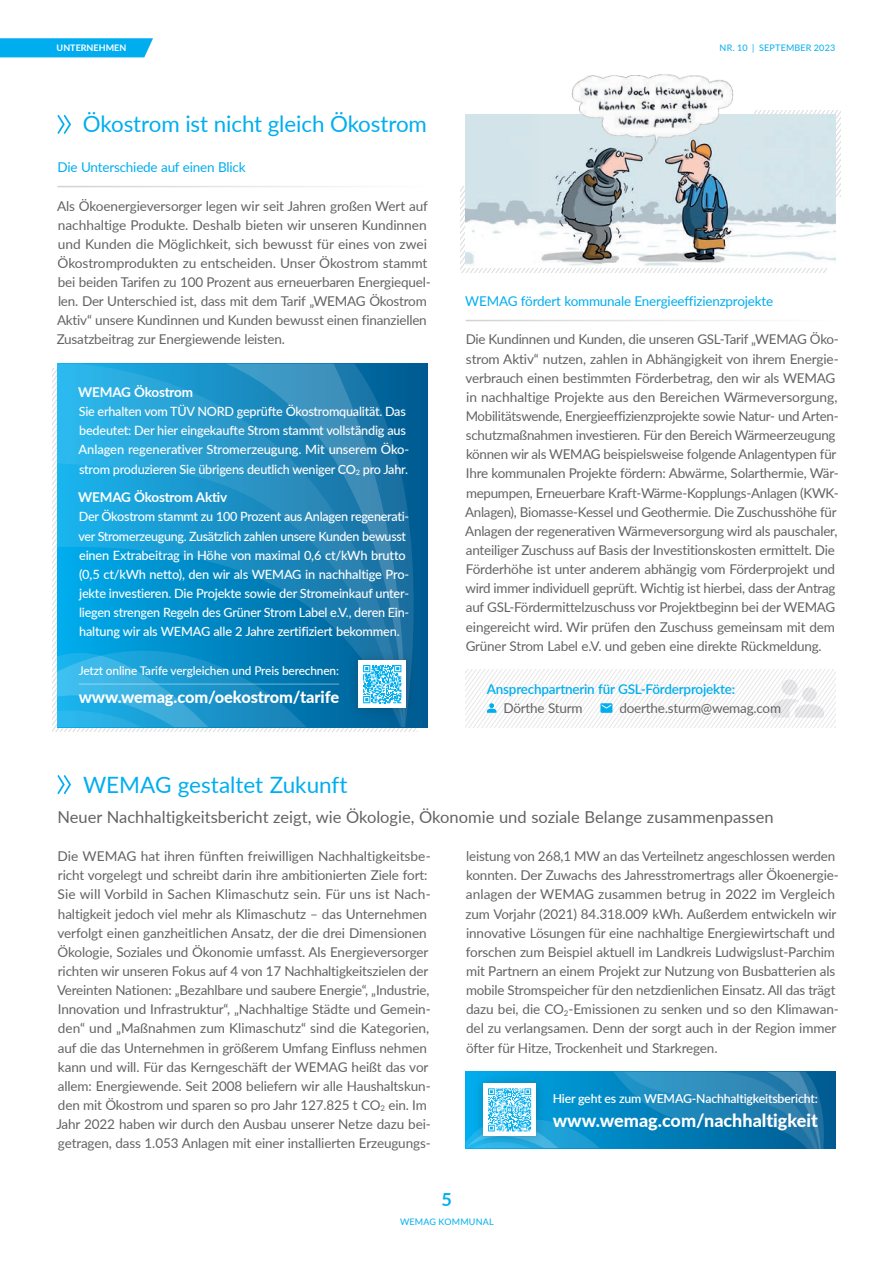
<style>
.page{position:relative;width:893px;height:1263px;background:#fff}
.page>*{position:absolute;margin:0;border:0;box-sizing:border-box;transform-origin:0 0}
.t1{font:22.5px "Lato";letter-spacing:-.005em;color:#00aeef}
.t2{font:800 18px "Lato";color:#fff}
.t3{font:700 18px "Lato";color:#00aeef}
.t4{font:16.5px "Lato";color:#636366}
.t5{font:800 16.5px "Lato";letter-spacing:-.01em;color:#fff}
.t6{font:13.5px/19.2px "Lato";letter-spacing:-.015em;color:#636366}
.t7{font:13.5px "Lato";letter-spacing:-.015em;color:#00aeef}
.t8{font:600 13.5px "Lato";letter-spacing:-.015em;color:#00aeef}
.t9{font:700 13.5px "Lato";letter-spacing:-.015em;color:#fff}
.t10{font:500 12.75px/19.2px "Lato";letter-spacing:-.02em;color:#fff}
.t11{font:600 12.3px "Lato";letter-spacing:-.015em;color:#fff}
.t12{font:500 12px "Lato";letter-spacing:-.01em;color:#fff}
.t13{font:9px "Lato";letter-spacing:.025em;color:#00aeef}
.t14{font:700 9px "Lato";color:#fff}
</style>
<div class="page">
<svg style="left:466px;top:1071px;width:370px;height:77px;background:#0081bd"></svg>
<svg style="left:461px;top:110px;width:379px;height:163px"></svg>
<div style="left:58px;top:364px;width:369px;height:363px;background:#005b92"></div>
<svg style="left:613px;top:1071px;width:212px;height:77px;background:#187fb3"></svg>
<img style="left:466px;top:115px;width:370px;height:153px">
<img style="left:569px;top:74px;width:167px;height:84px">
<svg style="left:0;top:38px;width:153px;height:19px;background:#0ab1ef"></svg>
<svg style="left:57px;top:115px;width:14px;height:19px"></svg>
<svg style="left:57px;top:775px;width:14px;height:19px"></svg>
<div style="left:472px;top:1073px;width:74px;height:74px;background:#231f20;opacity:.25"></div>
<div style="left:483px;top:1083px;width:53px;height:53px;background:#fff"></div>
<svg style="left:466px;top:1088px;width:134px;height:60px;background:#39b1e1"></svg>
<svg style="left:466px;top:670px;width:370px;height:57px"></svg>
<svg style="left:53px;top:364px;width:365px;height:368px;background:#2092c6"></svg>
<hr style="left:79px;top:683px;width:260px;height:2px;background:#fff">
<hr style="left:58px;top:186px;width:369px;height:1px;background:#d1d2d4">
<hr style="left:466px;top:320px;width:370px;height:1px;background:#d1d2d4">
<p class="t14" style="left:57px;top:41px;width:71px">UNTERNEHMEN</p>
<p class="t13" style="left:720px;top:41px;width:117px">NR. 10 | SEPTEMBER 2023</p>
<h1 class="t1" style="left:83px;top:108px;width:346px">Ökostrom ist nicht gleich Ökostrom</h1>
<p class="t7" style="left:58px;top:158px;width:189px">Die Unterschiede auf einen Blick</p>
<p class="t6" style="left:57px;top:195px;width:375px">Als Ökoenergieversorger legen wir seit Jahren großen Wert auf nachhaltige Produkte. Deshalb bieten wir unseren Kundinnen und Kunden die Möglichkeit, sich bewusst für eines von zwei Ökostromprodukten zu entscheiden. Unser Ökostrom stammt bei beiden Tarifen zu 100 Prozent aus erneuerbaren Energiequel&shy;len. Der Unterschied ist, dass mit dem Tarif „WEMAG Ökostrom Aktiv“ unsere Kundinnen und Kunden bewusst einen finanziellen Zusatzbeitrag zur Energiewende leisten.</p>
<p class="t9" style="left:78px;top:382px;width:116px">WEMAG Ökostrom</p>
<p class="t10" style="left:78px;top:401px;width:332px">Sie erhalten vom TÜV NORD geprüfte Ökostromqualität. Das bedeutet: Der hier eingekaufte Strom stammt vollständig aus Anlagen regenerativer Stromerzeugung. Mit unserem Öko&shy;strom produzieren Sie übrigens deutlich weniger CO<sub>2</sub> pro Jahr.</p>
<p class="t9" style="left:78px;top:487px;width:150px">WEMAG Ökostrom Aktiv</p>
<p class="t10" style="left:79px;top:507px;width:332px">Der Ökostrom stammt zu 100 Prozent aus Anlagen regenerati&shy;ver Stromerzeugung. Zusätzlich zahlen unsere Kunden bewusst einen Extrabeitrag in Höhe von maximal 0,6 ct/kWh brutto (0,5 ct/kWh netto), den wir als WEMAG in nachhaltige Pro&shy;jekte investieren. Die Projekte sowie der Stromeinkauf unter&shy;liegen strengen Regeln des Grüner Strom Label e.V., deren Ein&shy;haltung wir als WEMAG alle 2 Jahre zertifiziert bekommen.</p>
<p class="t12" style="left:79px;top:661px;width:262px">Jetzt online Tarife vergleichen und Preis berechnen:</p>
<p class="t5" style="left:79px;top:685px;width:262px">www.wemag.com/oekostrom/tarife</p>
<p class="t7" style="left:465px;top:292px;width:309px">WEMAG fördert kommunale Energieeffizienzprojekte</p>
<p class="t6" style="left:465px;top:329px;width:375px">Die Kundinnen und Kunden, die unseren GSL-Tarif „WEMAG Öko&shy;strom Aktiv“ nutzen, zahlen in Abhängigkeit von ihrem Energie&shy;verbrauch einen bestimmten Förderbetrag, den wir als WEMAG in nachhaltige Projekte aus den Bereichen Wärmeversorgung, Mobilitätswende, Energieeffizienzprojekte sowie Natur- und Arten&shy;schutzmaßnahmen investieren. Für den Bereich Wärmeerzeugung können wir als WEMAG beispielsweise folgende Anlagentypen für Ihre kommunalen Projekte fördern: Abwärme, Solarthermie, Wär&shy;mepumpen, Erneuerbare Kraft-Wärme-Kopplungs-Anlagen (KWK-Anlagen), Biomasse-Kessel und Geothermie. Die Zuschusshöhe für Anlagen der regenerativen Wärmeversorgung wird als pauschaler, anteiliger Zuschuss auf Basis der Investitionskosten ermittelt. Die Förderhöhe ist unter anderem abhängig vom Förderprojekt und wird immer individuell geprüft. Wichtig ist hierbei, dass der Antrag auf GSL-Fördermittelzuschuss vor Projektbeginn bei der WEMAG eingereicht wird. Wir prüfen den Zuschuss gemeinsam mit dem Grüner Strom Label e.V. und geben eine direkte Rückmeldung.</p>
<p class="t8" style="left:487px;top:679px;width:250px">Ansprechpartnerin für GSL-Förderprojekte:</p>
<p class="t6" style="left:503px;top:698px;width:81px">Dörthe Sturm</p>
<p class="t6" style="left:619px;top:698px;width:163px">doerthe.sturm@wemag.com</p>
<h1 class="t1" style="left:83px;top:768px;width:266px">WEMAG gestaltet Zukunft</h1>
<p class="t4" style="left:58px;top:805px;width:718px">Neuer Nachhaltigkeitsbericht zeigt, wie Ökologie, Ökonomie und soziale Belange zusammenpassen</p>
<p class="t6" style="left:56px;top:846px;width:376px">Die WEMAG hat ihren fünften freiwilligen Nachhaltigkeitsbe&shy;richt vorgelegt und schreibt darin ihre ambitionierten Ziele fort:<br>Sie will Vorbild in Sachen Klimaschutz sein. Für uns ist Nach&shy;haltigkeit jedoch viel mehr als Klimaschutz – das Unternehmen verfolgt einen ganzheitlichen Ansatz, der die drei Dimensionen Ökologie, Soziales und Ökonomie umfasst. Als Energieversorger richten wir unseren Fokus auf 4 von 17 Nachhaltigkeitszielen der Vereinten Nationen: „Bezahlbare und saubere Energie“, „Industrie, Innovation und Infrastruktur“, „Nachhaltige Städte und Gemein&shy;den“ und „Maßnahmen zum Klimaschutz“ sind die Kategorien, auf die das Unternehmen in größerem Umfang Einfluss nehmen kann und will. Für das Kerngeschäft der WEMAG heißt das vor allem: Energiewende. Seit 2008 beliefern wir alle Haushaltskun&shy;den mit Ökostrom und sparen so pro Jahr 127.825 t CO<sub>2</sub> ein. Im Jahr 2022 haben wir durch den Ausbau unserer Netze dazu bei&shy;getragen, dass 1.053 Anlagen mit einer installierten Erzeugungs-</p>
<p class="t6" style="left:465px;top:846px;width:375px">leistung von 268,1 MW an das Verteilnetz angeschlossen werden konnten. Der Zuwachs des Jahresstromertrags aller Ökoenergie&shy;anlagen der WEMAG zusammen betrug in 2022 im Vergleich zum Vorjahr (2021) 84.318.009 kWh. Außerdem entwickeln wir innovative Lösungen für eine nachhaltige Energiewirtschaft und forschen zum Beispiel aktuell im Landkreis Ludwigslust-Parchim mit Partnern an einem Projekt zur Nutzung von Busbatterien als mobile Stromspeicher für den netzdienlichen Einsatz. All das trägt dazu bei, die CO<sub>2</sub>-Emissionen zu senken und so den Klimawan&shy;del zu verlangsamen. Denn der sorgt auch in der Region immer öfter für Hitze, Trockenheit und Starkregen.</p>
<p class="t11" style="left:553px;top:1089px;width:267px">Hier geht es zum WEMAG-Nachhaltigkeitsbericht:</p>
<h2 class="t2" style="left:553px;top:1107px;width:267px">www.wemag.com/nachhaltigkeit</h2>
<h2 class="t3" style="left:441px;top:1186px;width:12px">5</h2>
<p class="t13" style="left:400px;top:1215px;width:95px">WEMAG KOMMUNAL</p>
</div>
